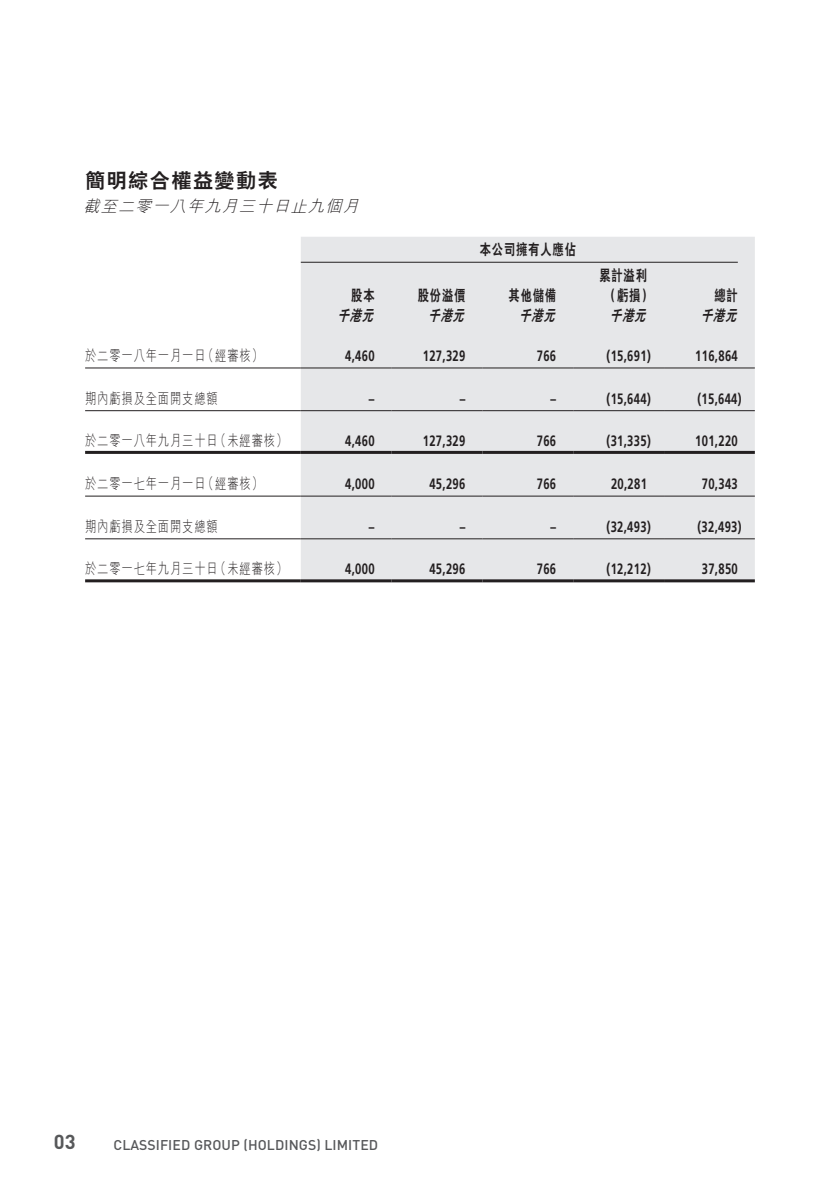
<style>
.page{position:relative;width:840px;height:1191px;background:#fff}
.page>*{position:absolute;margin:0;border:0;box-sizing:border-box;transform-origin:0 0}
.t1{font:800 20px "C Hei 2 HK";letter-spacing:.08em;color:#231f20}
.t2{font:700 20px "DIN";color:#57585a}
.t3{font:italic 300 16px "M Hei HK";color:#231f20}
.t4{font:700 15px "Frutiger LT Std";letter-spacing:.03em;color:#231f20;scale:.75 1}
.t5{font:300 15px "M Hei HK";letter-spacing:.08em;color:#231f20;scale:.75 1}
.t6{font:800 15px "C Hei 2 HK";letter-spacing:.08em;color:#231f20;scale:.75 1}
.t7{font:italic 800 15px "C Hei 2 HK";color:#231f20;scale:.75 1}
.t8{font:500 14px "DIN";letter-spacing:.005em;color:#57585a}
</style>
<div class="page">
<div style="left:300px;top:237px;width:454px;height:342px;background:#e6e7e9"></div>
<hr style="left:300px;top:262px;width:437px;height:1px;background:#231f20">
<hr style="left:85px;top:367px;width:215px;height:1px;background:#231f20">
<hr style="left:300px;top:367px;width:91px;height:1px;background:#231f20">
<hr style="left:391px;top:367px;width:91px;height:1px;background:#231f20">
<hr style="left:482px;top:367px;width:91px;height:1px;background:#231f20">
<hr style="left:573px;top:367px;width:90px;height:1px;background:#231f20">
<hr style="left:663px;top:367px;width:91px;height:1px;background:#231f20">
<hr style="left:85px;top:410px;width:215px;height:1px;background:#231f20">
<hr style="left:300px;top:410px;width:91px;height:1px;background:#231f20">
<hr style="left:391px;top:410px;width:91px;height:1px;background:#231f20">
<hr style="left:482px;top:410px;width:91px;height:1px;background:#231f20">
<hr style="left:573px;top:410px;width:90px;height:1px;background:#231f20">
<hr style="left:663px;top:410px;width:91px;height:1px;background:#231f20">
<hr style="left:85px;top:451px;width:215px;height:3px;background:#231f20">
<hr style="left:300px;top:451px;width:91px;height:3px;background:#231f20">
<hr style="left:391px;top:451px;width:91px;height:3px;background:#231f20">
<hr style="left:482px;top:451px;width:91px;height:3px;background:#231f20">
<hr style="left:573px;top:451px;width:90px;height:3px;background:#231f20">
<hr style="left:663px;top:451px;width:91px;height:3px;background:#231f20">
<hr style="left:85px;top:495px;width:215px;height:1px;background:#231f20">
<hr style="left:300px;top:495px;width:91px;height:1px;background:#231f20">
<hr style="left:391px;top:495px;width:91px;height:1px;background:#231f20">
<hr style="left:482px;top:495px;width:91px;height:1px;background:#231f20">
<hr style="left:573px;top:495px;width:90px;height:1px;background:#231f20">
<hr style="left:663px;top:495px;width:91px;height:1px;background:#231f20">
<hr style="left:85px;top:538px;width:215px;height:1px;background:#231f20">
<hr style="left:300px;top:538px;width:91px;height:1px;background:#231f20">
<hr style="left:391px;top:538px;width:91px;height:1px;background:#231f20">
<hr style="left:482px;top:538px;width:91px;height:1px;background:#231f20">
<hr style="left:573px;top:538px;width:90px;height:1px;background:#231f20">
<hr style="left:663px;top:538px;width:91px;height:1px;background:#231f20">
<hr style="left:85px;top:579px;width:215px;height:3px;background:#231f20">
<hr style="left:300px;top:579px;width:91px;height:3px;background:#231f20">
<hr style="left:391px;top:579px;width:91px;height:3px;background:#231f20">
<hr style="left:482px;top:579px;width:91px;height:3px;background:#231f20">
<hr style="left:573px;top:579px;width:90px;height:3px;background:#231f20">
<hr style="left:663px;top:579px;width:91px;height:3px;background:#231f20">
<h1 class="t1" style="left:85px;top:170px;width:194px">簡明綜合權益變動表</h1>
<p class="t3" style="left:83px;top:198px;width:280px">截至二零一八年九月三十日止九個月</p>
<p class="t6" style="left:351px;top:288px;width:33px">股本</p>
<p class="t6" style="left:417px;top:288px;width:65px">股份溢價</p>
<p class="t6" style="left:479px;top:242px;width:130px">本公司擁有人應佔</p>
<p class="t6" style="left:508px;top:288px;width:65px">其他儲備</p>
<p class="t6" style="left:599px;top:268px;width:65px">累計溢利</p>
<p class="t6" style="left:604px;top:288px;width:66px">（虧損）</p>
<p class="t6" style="left:714px;top:288px;width:33px">總計</p>
<p class="t7" style="left:337px;top:308px;width:54px">千港元</p>
<p class="t7" style="left:428px;top:308px;width:54px">千港元</p>
<p class="t7" style="left:519px;top:308px;width:54px">千港元</p>
<p class="t7" style="left:609px;top:308px;width:54px">千港元</p>
<p class="t7" style="left:700px;top:308px;width:54px">千港元</p>
<p class="t5" style="left:202px;top:348px;width:82px">（經審核(</p>
<p class="t5" style="left:85px;top:348px;width:162px">於二零一八年一月一日</p>
<p class="t4" style="left:345px;top:347px;width:41px">4,460</p>
<p class="t4" style="left:422px;top:347px;width:58px">127,329</p>
<p class="t4" style="left:536px;top:347px;width:27px">766</p>
<p class="t4" style="left:606px;top:347px;width:60px">)15,691(</p>
<p class="t4" style="left:694px;top:347px;width:58px">116,864</p>
<p class="t5" style="left:85px;top:390px;width:178px">期內虧損及全面開支總額</p>
<p class="t4" style="left:369px;top:389px;width:9px">–</p>
<p class="t4" style="left:459px;top:389px;width:9px">–</p>
<p class="t4" style="left:550px;top:389px;width:9px">–</p>
<p class="t4" style="left:606px;top:389px;width:60px">)15,644(</p>
<p class="t4" style="left:697px;top:389px;width:60px">)15,644(</p>
<p class="t5" style="left:215px;top:433px;width:98px">（未經審核(</p>
<p class="t5" style="left:85px;top:433px;width:178px">於二零一八年九月三十日</p>
<p class="t4" style="left:345px;top:432px;width:41px">4,460</p>
<p class="t4" style="left:422px;top:432px;width:58px">127,329</p>
<p class="t4" style="left:536px;top:432px;width:27px">766</p>
<p class="t4" style="left:606px;top:432px;width:60px">)31,335(</p>
<p class="t4" style="left:694px;top:432px;width:58px">101,220</p>
<p class="t5" style="left:202px;top:476px;width:82px">（經審核(</p>
<p class="t5" style="left:85px;top:476px;width:162px">於二零一七年一月一日</p>
<p class="t4" style="left:345px;top:475px;width:41px">4,000</p>
<p class="t4" style="left:429px;top:475px;width:49px">45,296</p>
<p class="t4" style="left:536px;top:475px;width:27px">766</p>
<p class="t4" style="left:610px;top:475px;width:49px">20,281</p>
<p class="t4" style="left:701px;top:475px;width:49px">70,343</p>
<p class="t5" style="left:85px;top:518px;width:178px">期內虧損及全面開支總額</p>
<p class="t4" style="left:369px;top:518px;width:9px">–</p>
<p class="t4" style="left:459px;top:518px;width:9px">–</p>
<p class="t4" style="left:550px;top:518px;width:9px">–</p>
<p class="t4" style="left:606px;top:518px;width:60px">)32,493(</p>
<p class="t4" style="left:697px;top:518px;width:60px">)32,493(</p>
<p class="t5" style="left:215px;top:561px;width:98px">（未經審核(</p>
<p class="t5" style="left:85px;top:561px;width:178px">於二零一七年九月三十日</p>
<p class="t4" style="left:345px;top:560px;width:41px">4,000</p>
<p class="t4" style="left:429px;top:560px;width:49px">45,296</p>
<p class="t4" style="left:536px;top:560px;width:27px">766</p>
<p class="t4" style="left:606px;top:560px;width:60px">)12,212(</p>
<p class="t4" style="left:701px;top:560px;width:49px">37,850</p>
<h1 class="t2" style="left:54px;top:1129px;width:23px">03</h1>
<p class="t8" style="left:113px;top:1135px;width:266px">CLASSIFIED GROUP (HOLDINGS) LIMITED</p>
</div>
